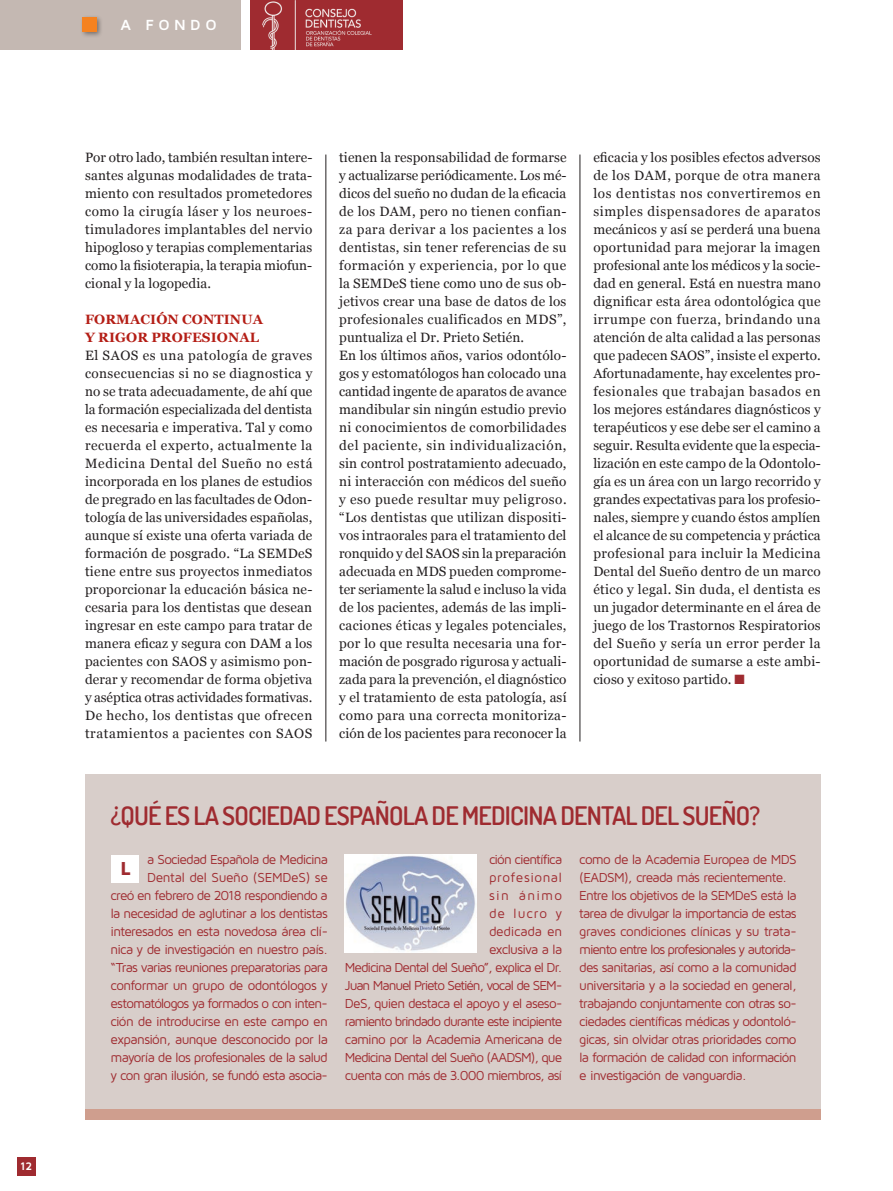
<style>
.page{position:relative;width:893px;height:1191px;background:#fff}
.page>*{position:absolute;margin:0;border:0;box-sizing:border-box;transform-origin:0 0}
.t1{font:600 25.5px "Dosis";letter-spacing:-.03em;color:#9f2b30}
.t2{font:800 19.5px "Republic";color:#9f2b30}
.t3{font:700 15.15px "Maven Pro";letter-spacing:.29em;color:#fff}
.t4{font:13.5px/18px "Georgia";letter-spacing:.01em;color:#231f20;text-align:justify}
.t5{font:13.5px/18px "Maven Pro";letter-spacing:-.06em;color:#9f2b30;text-align:right}
.t6{font:700 13.5px/18px "Georgia";letter-spacing:.005em;color:#b41d15}
.t7{font:700 11.4px "Maven Pro";color:#fff}
.s1{color:#9f2b30}
</style>
<div class="page">
<div style="left:17px;top:1157px;width:19px;height:19px;background:#9f2b30"></div>
<div style="left:0;top:0;width:240px;height:49px;background:#c4b8b2"></div>
<div style="left:80px;top:15px;width:24px;height:23px;background:#231f20;opacity:.5"></div>
<div style="left:83px;top:18px;width:14px;height:14px;background:#f58220"></div>
<hr style="left:326px;top:154px;width:1px;height:587px;background:#231f20">
<hr style="left:580px;top:154px;width:1px;height:587px;background:#231f20">
<img style="left:250px;top:0;width:152px;height:49px">
<div style="left:85px;top:1097px;width:736px;height:22px;background:#cf9e8e"></div>
<div style="left:85px;top:774px;width:736px;height:334px;background:#d8ceca"></div>
<div style="left:112px;top:855px;width:27px;height:27px;background:#fff"></div>
<img style="left:345px;top:855px;width:131px;height:98px">
<p class="t7" style="left:20px;top:1159px;width:14px">12</p>
<p class="t3" style="left:120px;top:15px;width:98px">A FONDO</p>
<p class="t4" style="left:85px;top:148px;width:229px">Por otro lado, también resultan intere&shy;santes algunas modalidades de trata&shy;miento con resultados prometedores como la cirugía láser y los neuroes&shy;timuladores implantables del nervio hipogloso y terapias complementarias como la fisioterapia, la terapia miofun&shy;cional y la logopedia.</p>
<p class="t6" style="left:85px;top:310px;width:179px">FORMACIÓN CONTINUA<br>Y RIGOR PROFESIONAL</p>
<p class="t4" style="left:85px;top:346px;width:229px">El SAOS es una patología de graves consecuencias si no se diagnostica y no se trata adecuadamente, de ahí que la formación especializada del dentista es necesaria e imperativa. Tal y como recuerda el experto, actualmente la Medicina Dental del Sueño no está incorporada en los planes de estudios de pregrado en las facultades de Odon&shy;tología de las universidades españolas, aunque sí existe una oferta variada de formación de posgrado. “La SEMDeS tiene entre sus proyectos inmediatos proporcionar la educación básica ne&shy;cesaria para los dentistas que desean ingresar en este campo para tratar de manera eficaz y segura con DAM a los pacientes con SAOS y asimismo pon&shy;derar y recomendar de forma objetiva y aséptica otras actividades formativas.<br>De hecho, los dentistas que ofrecen tratamientos a pacientes con SAOS</p>
<p class="t4" style="left:339px;top:148px;width:229px;text-align:left">tienen la responsabilidad de formarse y actualizarse periódicamente. Los mé&shy;dicos del sueño no dudan de la eficacia de los DAM, pero no tienen confian&shy;za para derivar a los pacientes a los dentistas, sin tener referencias de su formación y experiencia, por lo que la SEMDeS tiene como uno de sus ob&shy;jetivos crear una base de datos de los profesionales cualificados en MDS”, puntualiza el Dr. Prieto Setién.<br>En los últimos años, varios odontólo&shy;gos y estomatólogos han colocado una cantidad ingente de aparatos de avance mandibular sin ningún estudio previo ni conocimientos de comorbilidades del paciente, sin individualización, sin control postratamiento adecuado, ni interacción con médicos del sueño y eso puede resultar muy peligroso. “Los dentistas que utilizan dispositi&shy;vos intraorales para el tratamiento del ronquido y del SAOS sin la preparación adecuada en MDS pueden comprome&shy;ter seriamente la salud e incluso la vida de los pacientes, además de las impli&shy;caciones éticas y legales potenciales, por lo que resulta necesaria una for&shy;mación de posgrado rigurosa y actuali&shy;zada para la prevención, el diagnóstico y el tratamiento de esta patología, así como para una correcta monitoriza&shy;ción de los pacientes para reconocer la</p>
<p class="t4" style="left:593px;top:148px;width:229px">eficacia y los posibles efectos adversos de los DAM, porque de otra manera los dentistas nos convertiremos en simples dispensadores de aparatos mecánicos y así se perderá una buena oportunidad para mejorar la imagen profesional ante los médicos y la socie&shy;dad en general. Está en nuestra mano dignificar esta área odontológica que irrumpe con fuerza, brindando una atención de alta calidad a las personas que padecen SAOS”, insiste el experto.<br>Afortunadamente, hay excelentes pro&shy;fesionales que trabajan basados en los mejores estándares diagnósticos y terapéuticos y ese debe ser el camino a seguir. Resulta evidente que la especia&shy;lización en este campo de la Odontolo&shy;gía es un área con un largo recorrido y grandes expectativas para los profesio&shy;nales, siempre y cuando éstos amplíen el alcance de su competencia y práctica profesional para incluir la Medicina Dental del Sueño dentro de un marco ético y legal. Sin duda, el dentista es un jugador determinante en el área de juego de los Trastornos Respiratorios del Sueño y sería un error perder la oportunidad de sumarse a este ambi&shy;cioso y exitoso partido. <span class="s1">■</span></p>
<h1 class="t1" style="left:111px;top:799px;width:651px">¿QUÉ ES LA SOCIEDAD ESPAÑOLA DE MEDICINA DENTAL DEL SUEÑO?</h1>
<h2 class="t2" style="left:121px;top:855px;width:11px">l</h2>
<p class="t5" style="left:111px;top:850px;width:219px">a Sociedad Española de Medicina Dental del Sueño (SEMDeS) se<br>creó en febrero de 2018 respondiendo a la necesidad de aglutinar a los dentistas interesados en esta novedosa área clí&shy;nica y de investigación en nuestro país. “Tras varias reuniones preparatorias para conformar un grupo de odontólogos y estomatólogos ya formados o con inten&shy;ción de introducirse en este campo en expansión, aunque desconocido por la mayoría de los profesionales de la salud y con gran ilusión, se fundó esta asocia-</p>
<p class="t5" style="left:345px;top:850px;width:219px">ción científica<br>profesional<br>sin ánimo<br>de lucro y<br>dedicada en<br>exclusiva a la<br>Medicina Dental del Sueño”, explica el Dr.<br>Juan Manuel Prieto Setién, vocal de SEM-<br>DeS, quien destaca el apoyo y el aseso&shy;ramiento brindado durante este incipiente camino por la Academia Americana de<br>Medicina Dental del Sueño (AADSM), que cuenta con más de 3.000 miembros, así</p>
<p class="t5" style="left:579px;top:850px;width:219px;text-align:left">como de la Academia Europea de MDS (EADSM), creada más recientemente.<br>Entre los objetivos de la SEMDeS está la tarea de divulgar la importancia de estas graves condiciones clínicas y su trata&shy;miento entre los profesionales y autorida&shy;des sanitarias, así como a la comunidad universitaria y a la sociedad en general, trabajando conjuntamente con otras so&shy;ciedades científicas médicas y odontoló&shy;gicas, sin olvidar otras prioridades como la formación de calidad con información e investigación de vanguardia.</p>
</div>
